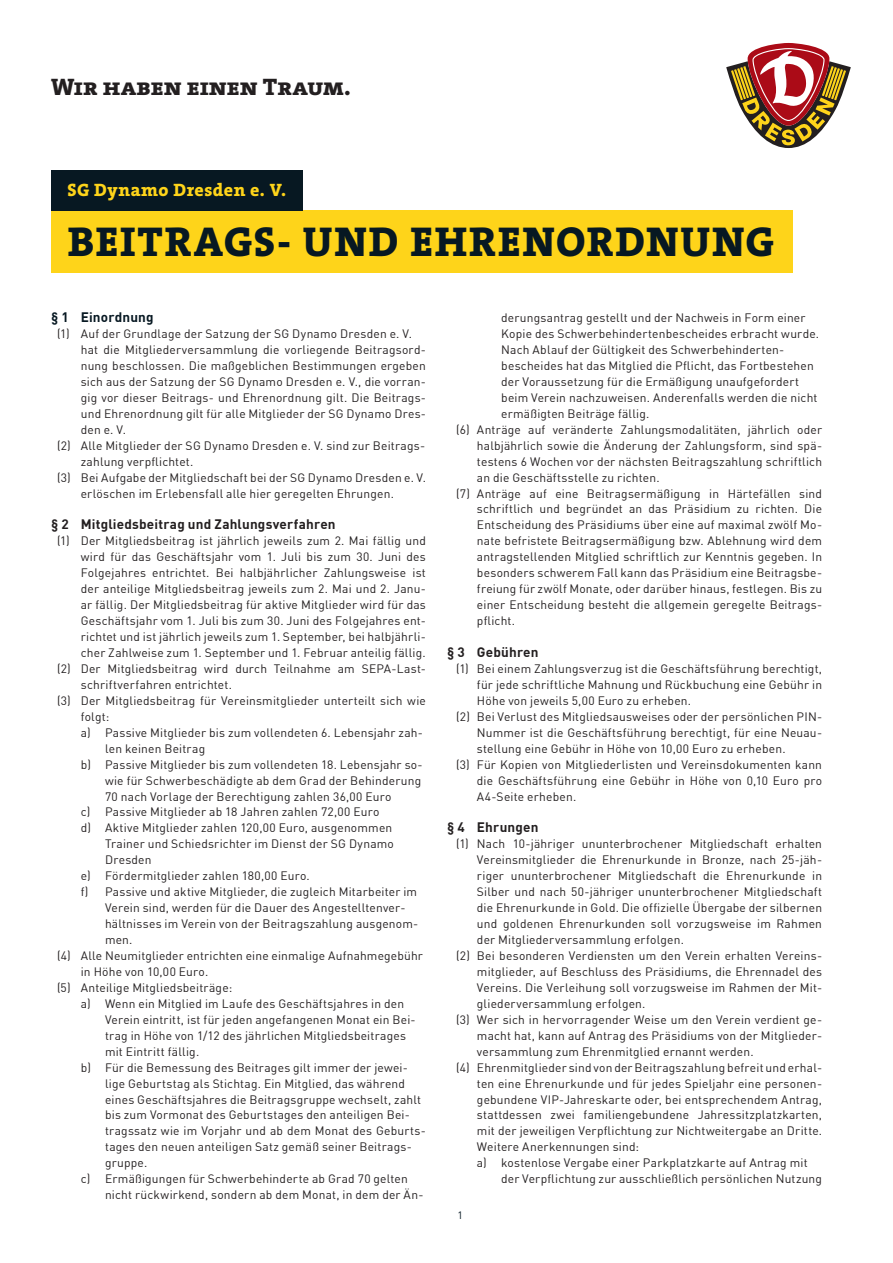
<style>
.page{position:relative;width:893px;height:1263px;background:#fff}
.page>*{position:absolute;margin:0;border:0;box-sizing:border-box;transform-origin:0 0}
.TITEL{font:42px "The Serif HP8 Ex Bld";letter-spacing:.045em;color:#071822}
.t1{font:24px "The Serif HP8 Ex Bld";color:#231f20}
.Subtitel{font:18px "The Serif HP8 Ex Bld";letter-spacing:.025em;color:#fed41a}
.Textcopy{font:700 13.5px "DIN Offc Pro";letter-spacing:.015em;color:#231f20}
.t2{font:700 13.5px "DIN Offc Pro";letter-spacing:.01em;color:#071822}
.Textcopy-2{font:12px/15.9px "DIN Offc Pro";letter-spacing:.015em;color:#231f20}
.Liste__a_b_c{font:12px/15.9px "DIN Offc Pro";letter-spacing:.015em;color:#231f20}
.t3{font:10.5px "DIN Offc Pro";color:#071822}
</style>
<div class="page">
<div style="left:51px;top:211px;width:741px;height:62px;background:#fed41a"></div>
<div style="left:51px;top:170px;width:252px;height:41px;background:#071822"></div>
<svg style="left:726px;top:43px;width:125px;height:105px"></svg>
<p class="t1" style="left:51px;top:70px;width:301px">Wir haben einen Traum.</p>
<p class="Subtitel" style="left:68px;top:178px;width:220px">SG Dynamo Dresden e. V.</p>
<p class="TITEL" style="left:68px;top:213px;width:708px">BEITRAGS- UND EHRENORDNUNG</p>
<h4 class="t2" style="left:51px;top:307px;width:104px">§ 1 Einordnung</h4>
<p class="Textcopy-2" style="left:81px;top:325px;width:347px;text-indent:-24px">(1) Auf der Grundlage der Satzung der SG Dynamo Dresden e. V. hat die Mitgliederversammlung die vorliegende Beitragsord&shy;nung beschlossen. Die maßgeblichen Bestimmungen ergeben sich aus der Satzung der SG Dynamo Dresden e. V., die vorran&shy;gig vor dieser Beitrags- und Ehrenordnung gilt. Die Beitrags&shy;und Ehrenordnung gilt für alle Mitglieder der SG Dynamo Dres&shy;den e. V.</p>
<p class="Textcopy-2" style="left:81px;top:437px;width:346px;text-indent:-24px">(2) Alle Mitglieder der SG Dynamo Dresden e. V. sind zur Beitrags&shy;zahlung verpflichtet.</p>
<p class="Textcopy-2" style="left:81px;top:468px;width:347px;text-indent:-24px">(3) Bei Aufgabe der Mitgliedschaft bei der SG Dynamo Dresden e. V. erlöschen im Erlebensfall alle hier geregelten Ehrungen.</p>
<p class="Textcopy" style="left:51px;top:514px;width:286px">§ 2 Mitgliedsbeitrag und Zahlungsverfahren</p>
<p class="Textcopy-2" style="left:81px;top:532px;width:347px;text-align:justify;text-indent:-24px">(1) Der Mitgliedsbeitrag ist jährlich jeweils zum 2. Mai fällig und wird für das Geschäftsjahr vom 1. Juli bis zum 30. Juni des Folgejahres entrichtet. Bei halbjährlicher Zahlungsweise ist der anteilige Mitgliedsbeitrag jeweils zum 2. Mai und 2. Janu&shy;ar fällig. Der Mitgliedsbeitrag für aktive Mitglieder wird für das Geschäftsjahr vom 1. Juli bis zum 30. Juni des Folgejahres ent&shy;richtet und ist jährlich jeweils zum 1. September, bei halbjährli&shy;cher Zahlweise zum 1. September und 1. Februar anteilig fällig.</p>
<p class="Textcopy-2" style="left:81px;top:660px;width:347px;text-indent:-24px">(2) Der Mitgliedsbeitrag wird durch Teilnahme am SEPA-Last&shy;schriftverfahren entrichtet.</p>
<p class="Textcopy-2" style="left:81px;top:692px;width:347px;text-indent:-24px">(3) Der Mitgliedsbeitrag für Vereinsmitglieder unterteilt sich wie folgt:</p>
<p class="Liste__a_b_c" style="left:105px;top:724px;width:319px;text-indent:-24px">a) Passive Mitglieder bis zum vollendeten 6. Lebensjahr zah&shy;len keinen Beitrag</p>
<p class="Liste__a_b_c" style="left:105px;top:755px;width:319px;text-indent:-24px">b) Passive Mitglieder bis zum vollendeten 18. Lebensjahr so&shy;wie für Schwerbeschädigte ab dem Grad der Behinderung<br>70 nach Vorlage der Berechtigung zahlen 36,00 Euro</p>
<p class="Liste__a_b_c" style="left:81px;top:803px;width:300px">c) Passive Mitglieder ab 18 Jahren zahlen 72,00 Euro</p>
<p class="Liste__a_b_c" style="left:105px;top:819px;width:290px;text-indent:-24px">d) Aktive Mitglieder zahlen 120,00 Euro, ausgenommen<br>Trainer und Schiedsrichter im Dienst der SG Dynamo<br>Dresden</p>
<p class="Liste__a_b_c" style="left:81px;top:867px;width:231px">e) Fördermitglieder zahlen 180,00 Euro.</p>
<p class="Liste__a_b_c" style="left:105px;top:883px;width:315px;text-indent:-24px">f) Passive und aktive Mitglieder, die zugleich Mitarbeiter im Verein sind, werden für die Dauer des Angestelltenver&shy;hältnisses im Verein von der Beitragszahlung ausgenom&shy;men.</p>
<p class="Textcopy-2" style="left:81px;top:947px;width:344px;text-indent:-24px">(4) Alle Neumitglieder entrichten eine einmalige Aufnahmegebühr in Höhe von 10,00 Euro.</p>
<p class="Textcopy-2" style="left:57px;top:979px;width:177px">(5) Anteilige Mitgliedsbeiträge:</p>
<p class="Textcopy-2" style="left:105px;top:995px;width:312px;text-indent:-24px">a) Wenn ein Mitglied im Laufe des Geschäftsjahres in den Verein eintritt, ist für jeden angefangenen Monat ein Bei&shy;trag in Höhe von 1/12 des jährlichen Mitgliedsbeitrages mit Eintritt fällig.</p>
<p class="Textcopy-2" style="left:105px;top:1058px;width:322px;text-indent:-24px">b) Für die Bemessung des Beitrages gilt immer der jewei&shy;lige Geburtstag als Stichtag. Ein Mitglied, das während eines Geschäftsjahres die Beitragsgruppe wechselt, zahlt bis zum Vormonat des Geburtstages den anteiligen Bei&shy;tragssatz wie im Vorjahr und ab dem Monat des Geburts&shy;tages den neuen anteiligen Satz gemäß seiner Beitrags&shy;gruppe.</p>
<p class="Textcopy-2" style="left:105px;top:1170px;width:320px;text-indent:-24px">c) Ermäßigungen für Schwerbehinderte ab Grad 70 gelten nicht rückwirkend, sondern ab dem Monat, in dem der Än-</p>
<p class="Textcopy-2" style="left:501px;top:309px;width:319px">derungsantrag gestellt und der Nachweis in Form einer<br>Kopie des Schwerbehindertenbescheides erbracht wurde.<br>Nach Ablauf der Gültigkeit des Schwerbehinderten-</p>
<p class="Textcopy-2" style="left:501px;top:357px;width:318px">bescheides hat das Mitglied die Pflicht, das Fortbestehen der Voraussetzung für die Ermäßigung unaufgefordert beim Verein nachzuweisen. Anderenfalls werden die nicht ermäßigten Beiträge fällig.</p>
<p class="Textcopy-2" style="left:477px;top:421px;width:347px;text-align:justify;text-indent:-21px">(6) Anträge auf veränderte Zahlungsmodalitäten, jährlich oder halbjährlich sowie die Änderung der Zahlungsform, sind spä&shy;testens 6 Wochen vor der nächsten Beitragszahlung schriftlich an die Geschäftsstelle zu richten.</p>
<p class="Textcopy-2" style="left:477px;top:484px;width:347px;text-align:justify;text-indent:-21px">(7) Anträge auf eine Beitragsermäßigung in Härtefällen sind schriftlich und begründet an das Präsidium zu richten. Die Entscheidung des Präsidiums über eine auf maximal zwölf Mo&shy;nate befristete Beitragsermäßigung bzw. Ablehnung wird dem antragstellenden Mitglied schriftlich zur Kenntnis gegeben. In besonders schwerem Fall kann das Präsidium eine Beitragsbe&shy;freiung für zwölf Monate, oder darüber hinaus, festlegen. Bis zu einer Entscheidung besteht die allgemein geregelte Beitrags&shy;pflicht.</p>
<p class="Textcopy" style="left:447px;top:642px;width:93px">§ 3 Gebühren</p>
<p class="Textcopy-2" style="left:477px;top:660px;width:347px;text-align:justify;text-indent:-21px">(1) Bei einem Zahlungsverzug ist die Geschäftsführung berechtigt, für jede schriftliche Mahnung und Rückbuchung eine Gebühr in Höhe von jeweils 5,00 Euro zu erheben.</p>
<p class="Textcopy-2" style="left:477px;top:708px;width:347px;text-align:justify;text-indent:-21px">(2) Bei Verlust des Mitgliedsausweises oder der persönlichen PIN-Nummer ist die Geschäftsführung berechtigt, für eine Neuau&shy;stellung eine Gebühr in Höhe von 10,00 Euro zu erheben.</p>
<p class="Textcopy-2" style="left:477px;top:755px;width:347px;text-align:justify;text-indent:-21px">(3) Für Kopien von Mitgliederlisten und Vereinsdokumenten kann die Geschäftsführung eine Gebühr in Höhe von 0,10 Euro pro A4-Seite erheben.</p>
<p class="Textcopy" style="left:447px;top:817px;width:93px">§ 4 Ehrungen</p>
<p class="Textcopy-2" style="left:477px;top:835px;width:347px;text-align:justify;text-indent:-21px">(1) Nach 10-jähriger ununterbrochener Mitgliedschaft erhalten Vereinsmitglieder die Ehrenurkunde in Bronze, nach 25-jäh&shy;riger ununterbrochener Mitgliedschaft die Ehrenurkunde in Silber und nach 50-jähriger ununterbrochener Mitgliedschaft die Ehrenurkunde in Gold. Die offizielle Übergabe der silbernen und goldenen Ehrenurkunden soll vorzugsweise im Rahmen der Mitgliederversammlung erfolgen.</p>
<p class="Textcopy-2" style="left:477px;top:947px;width:347px;text-align:justify;text-indent:-21px">(2) Bei besonderen Verdiensten um den Verein erhalten Vereins&shy;mitglieder, auf Beschluss des Präsidiums, die Ehrennadel des Vereins. Die Verleihung soll vorzugsweise im Rahmen der Mit&shy;gliederversammlung erfolgen.</p>
<p class="Textcopy-2" style="left:477px;top:1011px;width:347px;text-align:justify;text-indent:-21px">(3) Wer sich in hervorragender Weise um den Verein verdient ge&shy;macht hat, kann auf Antrag des Präsidiums von der Mitglieder&shy;versammlung zum Ehrenmitglied ernannt werden.</p>
<p class="Textcopy-2" style="left:477px;top:1058px;width:347px;text-align:justify;text-indent:-21px">(4) Ehrenmitglieder sind von der Beitragszahlung befreit und erhal&shy;ten eine Ehrenurkunde und für jedes Spieljahr eine personen&shy;gebundene VIP-Jahreskarte oder, bei entsprechendem Antrag, stattdessen zwei familiengebundene Jahressitzplatzkarten, mit der jeweiligen Verpflichtung zur Nichtweitergabe an Dritte.<br>Weitere Anerkennungen sind:</p>
<p class="Liste__a_b_c" style="left:501px;top:1154px;width:322px;text-indent:-24px">a) kostenlose Vergabe einer Parkplatzkarte auf Antrag mit der Verpflichtung zur ausschließlich persönlichen Nutzung</p>
<p class="t3" style="left:458px;top:1207px;width:7px">1</p>
</div>
